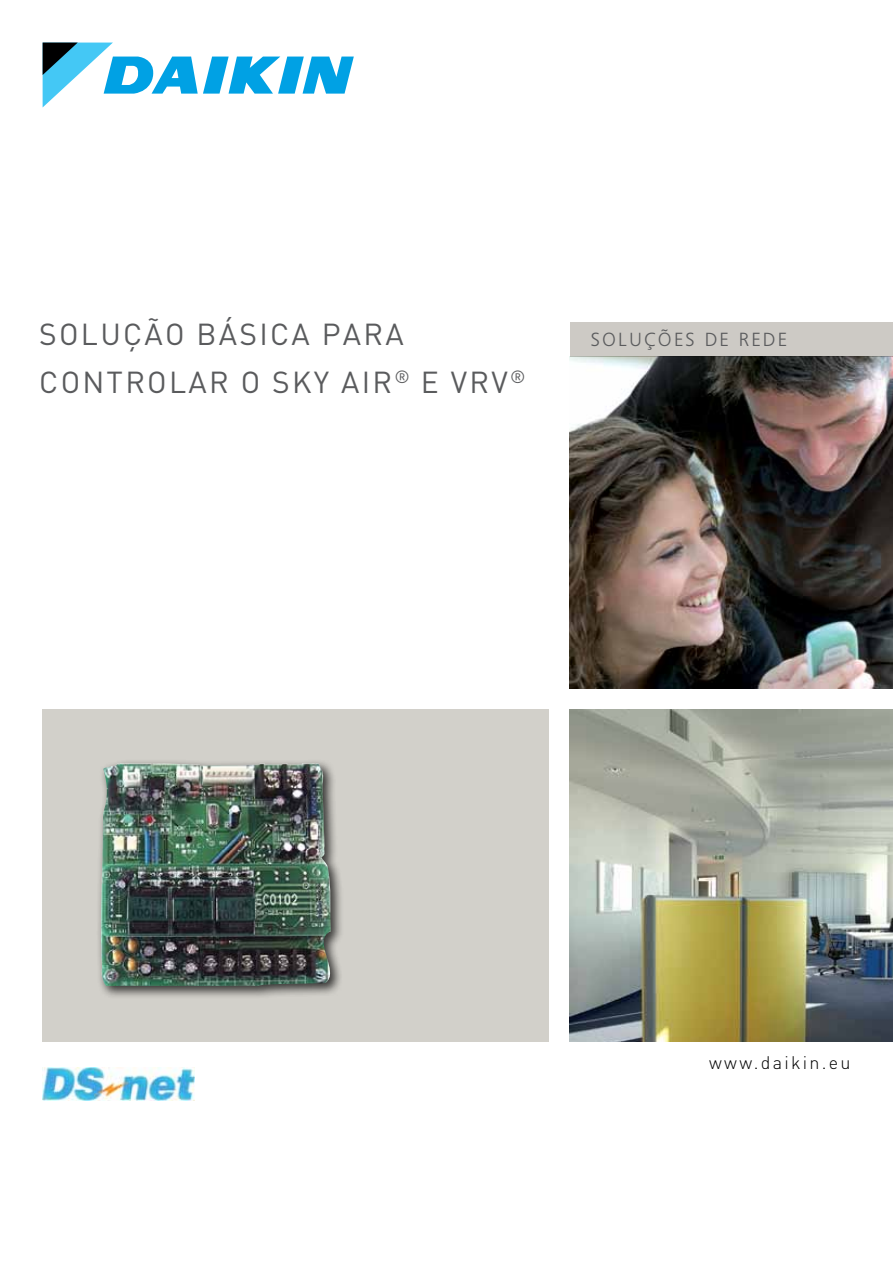
<style>
.page{position:relative;width:893px;height:1263px;background:#fff}
.page>*{position:absolute;margin:0;border:0;box-sizing:border-box;transform-origin:0 0}
.t1{font:30px "DIN";letter-spacing:.075em;color:#5a5b5d}
.t2{font:300 18.75px "Frutiger BSK45";letter-spacing:.15em;color:#5a5b5d}
.t3{font:300 18px "DIN";letter-spacing:.125em;color:#000}
</style>
<div class="page">
<img style="left:570px;top:356px;width:323px;height:332px">
<img style="left:570px;top:710px;width:323px;height:332px">
<svg style="left:43px;top:43px;width:311px;height:64px"></svg>
<div style="left:570px;top:322px;width:323px;height:34px;background:#cdcac5"></div>
<div style="left:43px;top:710px;width:506px;height:332px;background:#d2d0ca"></div>
<div style="left:96px;top:758px;width:247px;height:241px;background:#000;opacity:.75"></div>
<img style="left:100px;top:763px;width:232px;height:223px">
<img style="left:43px;top:1068px;width:151px;height:32px">
<p class="t1" style="left:39px;top:317px;width:366px">SOLUÇÃO BÁSICA PARA</p>
<p class="t1" style="left:39px;top:365px;width:488px">CONTROLAR O SKY AIR<sup>®</sup> E VRV<sup>®</sup></p>
<p class="t2" style="left:591px;top:329px;width:197px">SOLUÇÕES DE REDE</p>
<p class="t3" style="left:709px;top:1051px;width:143px">www.daikin.eu</p>
</div>
